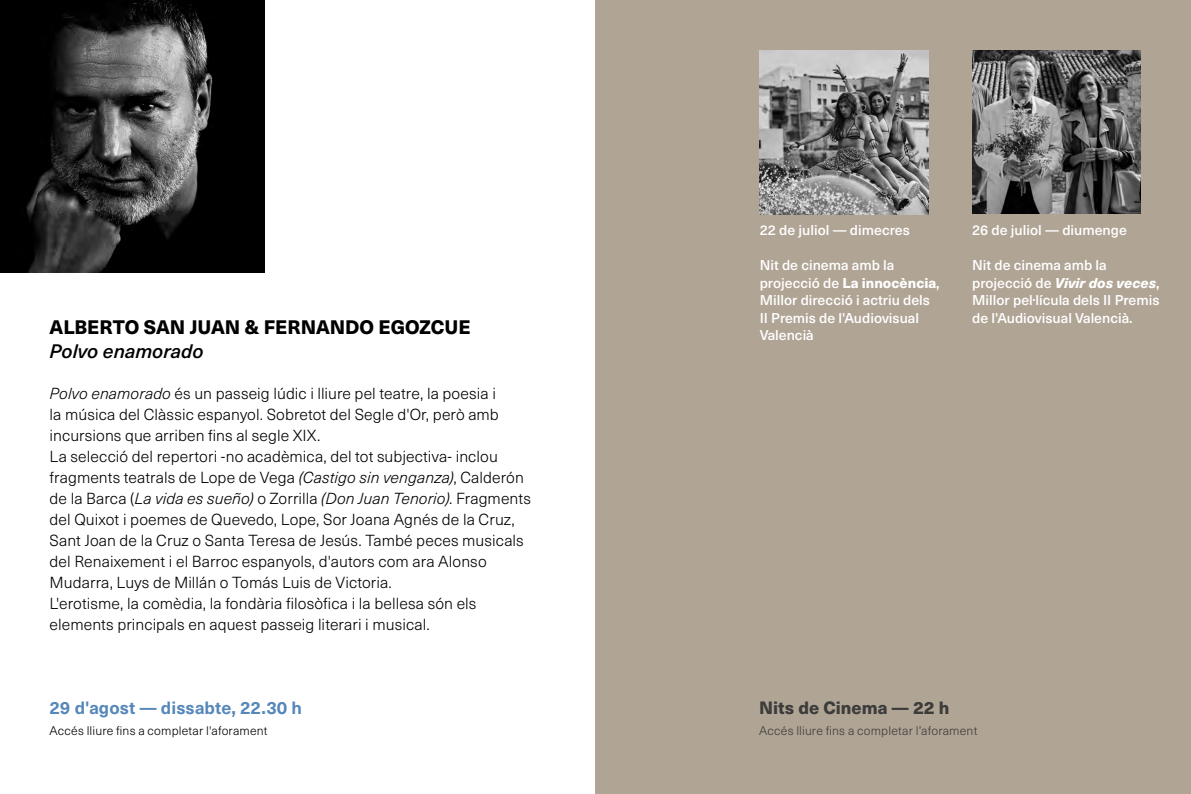
<style>
.page{position:relative;width:1191px;height:794px;background:#fff}
.page>*{position:absolute;margin:0;border:0;box-sizing:border-box;transform-origin:0 0}
.t1{font:800 19.25px "Neue Haas Unica W06";color:#000}
.t2{font:italic 500 19.25px "Neue Haas Unica W06";color:#000}
.t3{font:700 17.5px "Neue Haas Unica W06";letter-spacing:.005em;color:#5687ba}
.t4{font:800 17.5px "Neue Haas Unica W06";color:#3c3c3b}
.t5{font:300 15.75px/21px "Neue Haas Unica W06";letter-spacing:.005em;color:#000}
.t6{font:500 14px/17.5px "Neue Haas Unica W06";color:#fff}
.t7{font:300 12.25px "Neue Haas Unica W06";letter-spacing:.015em;color:#000}
.t8{font:300 12.25px "Neue Haas Unica W06";letter-spacing:.015em;color:#3c3c3b}
.s1{font-style:italic}
.s2{font-weight:800}
.s3{font-weight:800;font-style:italic}
</style>
<div class="page">
<div style="left:595px;top:0;width:596px;height:794px;background:#b0a495"></div>
<img style="left:0;top:0;width:264px;height:273px">
<img style="left:759px;top:50px;width:169px;height:164px">
<img style="left:972px;top:50px;width:168px;height:164px">
<p class="t1" style="left:50px;top:312px;width:422px">ALBERTO SAN JUAN &amp; FERNANDO EGOZCUE</p>
<p class="t2" style="left:50px;top:337px;width:155px">Polvo enamorado</p>
<p class="t5" style="left:50px;top:382px;width:483px"><span class="s1">Polvo enamorado</span> és un passeig lúdic i lliure pel teatre, la poesia i<br>la música del Clàssic espanyol. Sobretot del Segle d'Or, però amb incursions que arriben fins al segle XIX.<br>La selecció del repertori -no acadèmica, del tot subjectiva- inclou fragments teatrals de Lope de Vega <span class="s1">(Castigo sin venganza)</span>, Calderón de la Barca (<span class="s1">La vida es sueño)</span> o Zorrilla <span class="s1">(Don Juan Tenorio)</span>. Fragments del Quixot i poemes de Quevedo, Lope, Sor Joana Agnés de la Cruz, Sant Joan de la Cruz o Santa Teresa de Jesús. També peces musicals del Renaixement i el Barroc espanyols, d'autors com ara Alonso Mudarra, Luys de Millán o Tomás Luis de Victoria.<br>L'erotisme, la comèdia, la fondària filosòfica i la bellesa són els elements principals en aquest passeig literari i musical.</p>
<p class="t3" style="left:50px;top:694px;width:254px">29 d'agost — dissabte, 22.30 h</p>
<p class="t7" style="left:50px;top:722px;width:219px">Accés lliure fins a completar l'aforament</p>
<p class="t6" style="left:759px;top:221px;width:152px">22 de juliol — dimecres</p>
<p class="t6" style="left:759px;top:256px;width:181px">Nit de cinema amb la projecció de <span class="s2">La innocència</span>,<br>Millor direcció i actriu dels<br>II Premis de l'Audiovisual<br>Valencià</p>
<p class="t6" style="left:972px;top:221px;width:156px">26 de juliol — diumenge</p>
<p class="t6" style="left:972px;top:256px;width:189px">Nit de cinema amb la projecció de <span class="s3">Vivir dos veces</span>,<br>Millor pel·lícula dels II Premis de l'Audiovisual Valencià.</p>
<p class="t4" style="left:759px;top:694px;width:192px">Nits de Cinema — 22 h</p>
<p class="t8" style="left:759px;top:722px;width:220px">Accés lliure fins a completar l’aforament</p>
</div>
